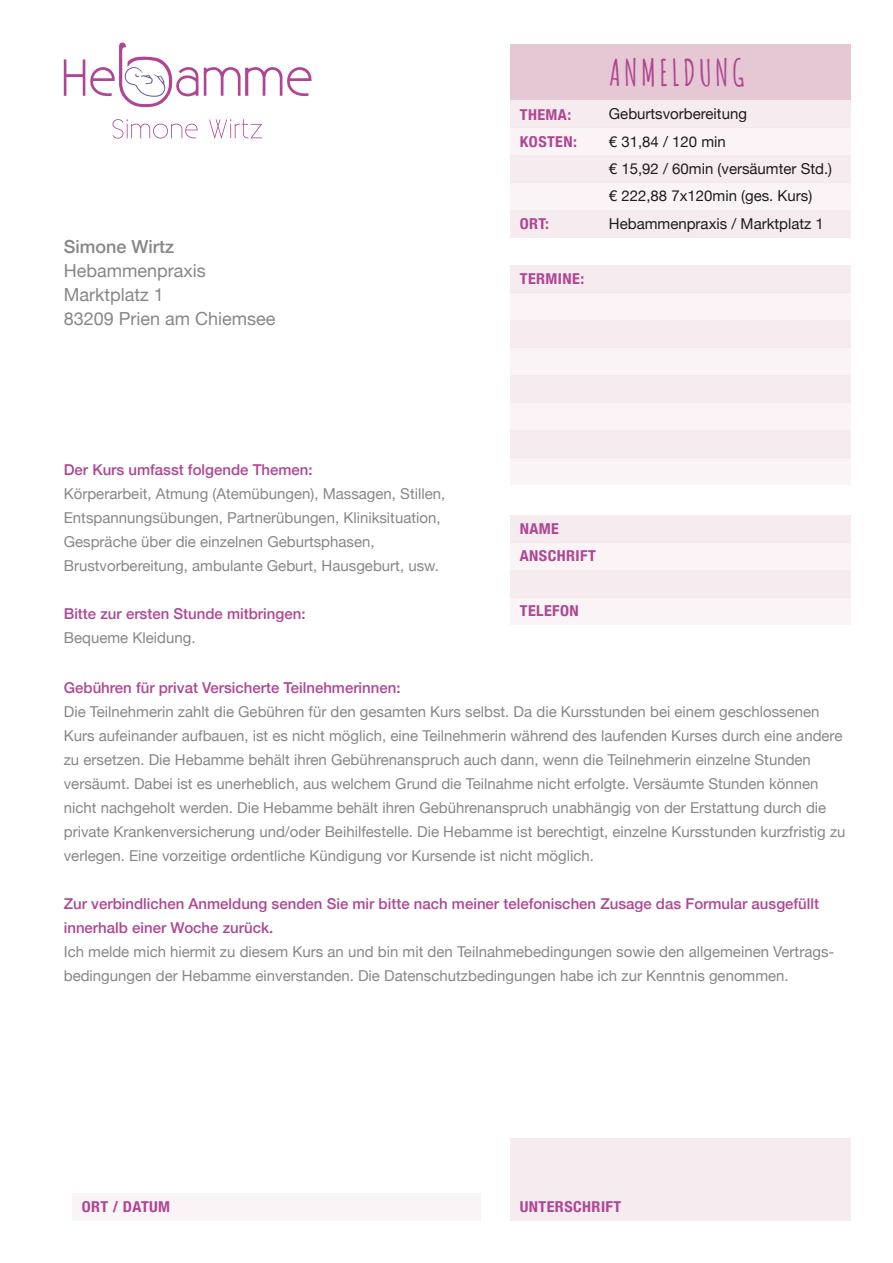
<style>
.page{position:relative;width:893px;height:1263px;background:#fff}
.page>*{position:absolute;margin:0;border:0;box-sizing:border-box;transform-origin:0 0}
.t1{font:700 36.15px "Amatic";letter-spacing:.15em;color:#af4693;scale:.91 1}
.t2{font:18px/24px "Helvetica Neue";color:#878787}
.t3{font:500 18px "Helvetica Neue";color:#878787}
.t4{font:15px/24px "Helvetica Neue";color:#878787}
.t5{font:500 15px/24px "Helvetica Neue";color:#af4693}
.t6{font:15px/27.3px "Helvetica Neue";color:#1d1d1b}
.t7{font:700 condensed 15px/27.3px "Helvetica Neue";letter-spacing:.025em;color:#af4693;scale:1.08 1}
</style>
<div class="page">
<div style="left:510px;top:100px;width:340px;height:27px;background:#f6ebef"></div>
<div style="left:510px;top:127px;width:340px;height:28px;background:#fbf4f7"></div>
<div style="left:510px;top:155px;width:340px;height:27px;background:#f6ebef"></div>
<div style="left:510px;top:182px;width:340px;height:28px;background:#fbf4f7"></div>
<div style="left:510px;top:210px;width:340px;height:27px;background:#f6ebef"></div>
<div style="left:510px;top:265px;width:340px;height:28px;background:#f6ebef"></div>
<div style="left:510px;top:292px;width:340px;height:28px;background:#fbf4f7"></div>
<div style="left:510px;top:320px;width:340px;height:28px;background:#f6ebef"></div>
<div style="left:510px;top:347px;width:340px;height:28px;background:#fbf4f7"></div>
<div style="left:510px;top:375px;width:340px;height:27px;background:#f6ebef"></div>
<div style="left:510px;top:402px;width:340px;height:28px;background:#fbf4f7"></div>
<div style="left:510px;top:430px;width:340px;height:27px;background:#f6ebef"></div>
<div style="left:510px;top:457px;width:340px;height:28px;background:#fbf4f7"></div>
<svg style="left:64px;top:42px;width:247px;height:66px"></svg>
<svg style="left:113px;top:119px;width:85px;height:20px"></svg>
<svg style="left:209px;top:119px;width:53px;height:20px"></svg>
<div style="left:510px;top:45px;width:340px;height:55px;background:#e6c7d4"></div>
<div style="left:510px;top:1137px;width:340px;height:83px;background:#f6ebef"></div>
<div style="left:510px;top:515px;width:340px;height:28px;background:#f6ebef"></div>
<div style="left:510px;top:542px;width:340px;height:28px;background:#fbf4f7"></div>
<div style="left:510px;top:570px;width:340px;height:28px;background:#f6ebef"></div>
<div style="left:510px;top:597px;width:340px;height:28px;background:#fbf4f7"></div>
<div style="left:72px;top:1193px;width:408px;height:27px;background:#fbf4f7"></div>
<p class="t3" style="left:64px;top:232px;width:112px">Simone Wirtz</p>
<p class="t2" style="left:64px;top:260px;width:213px">Hebammenpraxis<br>Marktplatz 1<br>83209 Prien am Chiemsee</p>
<p class="t5" style="left:64px;top:457px;width:250px">Der Kurs umfasst folgende Themen:</p>
<p class="t4" style="left:64px;top:483px;width:383px">Körperarbeit, Atmung (Atemübungen), Massagen, Stillen, Entspannungsübungen, Partnerübungen, Kliniksituation, Gespräche über die einzelnen Geburtsphasen, Brustvorbereitung, ambulante Geburt, Hausgeburt, usw.</p>
<p class="t5" style="left:64px;top:601px;width:243px">Bitte zur ersten Stunde mitbringen:</p>
<p class="t4" style="left:64px;top:627px;width:133px">Bequeme Kleidung.</p>
<p class="t7" style="left:520px;top:100px;width:54px">THEMA:<br>KOSTEN:</p>
<p class="t7" style="left:520px;top:209px;width:29px">ORT:</p>
<p class="t7" style="left:520px;top:264px;width:61px">TERMINE:</p>
<h1 class="t1" style="left:609px;top:47px;width:150px">ANMELDUNG</h1>
<p class="t6" style="left:609px;top:101px;width:225px">Geburtsvorbereitung<br>€ 31,84 / 120 min<br>€ 15,92 / 60min (versäumter Std.) € 222,88 7x120min (ges. Kurs)<br>Hebammenpraxis / Marktplatz 1</p>
<p class="t7" style="left:520px;top:514px;width:72px">NAME<br>ANSCHRIFT</p>
<p class="t7" style="left:520px;top:596px;width:56px">TELEFON</p>
<p class="t5" style="left:64px;top:675px;width:338px">Gebühren für privat Versicherte Teilnehmerinnen:</p>
<p class="t4" style="left:64px;top:701px;width:783px">Die Teilnehmerin zahlt die Gebühren für den gesamten Kurs selbst. Da die Kursstunden bei einem geschlossenen Kurs aufeinander aufbauen, ist es nicht möglich, eine Teilnehmerin während des laufenden Kurses durch eine andere zu ersetzen. Die Hebamme behält ihren Gebührenanspruch auch dann, wenn die Teilnehmerin einzelne Stunden versäumt. Dabei ist es unerheblich, aus welchem Grund die Teilnahme nicht erfolgte. Versäumte Stunden können nicht nachgeholt werden. Die Hebamme behält ihren Gebührenanspruch unabhängig von der Erstattung durch die private Krankenversicherung und/oder Beihilfestelle. Die Hebamme ist berechtigt, einzelne Kursstunden kurzfristig zu verlegen. Eine vorzeitige ordentliche Kündigung vor Kursende ist nicht möglich.</p>
<p class="t5" style="left:64px;top:891px;width:757px">Zur verbindlichen Anmeldung senden Sie mir bitte nach meiner telefonischen Zusage das Formular ausgefüllt innerhalb einer Woche zurück.</p>
<p class="t4" style="left:64px;top:941px;width:772px">Ich melde mich hiermit zu diesem Kurs an und bin mit den Teilnahmebedingungen sowie den allgemeinen Vertrags&shy;bedingungen der Hebamme einverstanden. Die Datenschutzbedingungen habe ich zur Kenntnis genommen.</p>
<p class="t7" style="left:82px;top:1192px;width:83px">ORT / DATUM</p>
<p class="t7" style="left:520px;top:1192px;width:95px">UNTERSCHRIFT</p>
</div>
